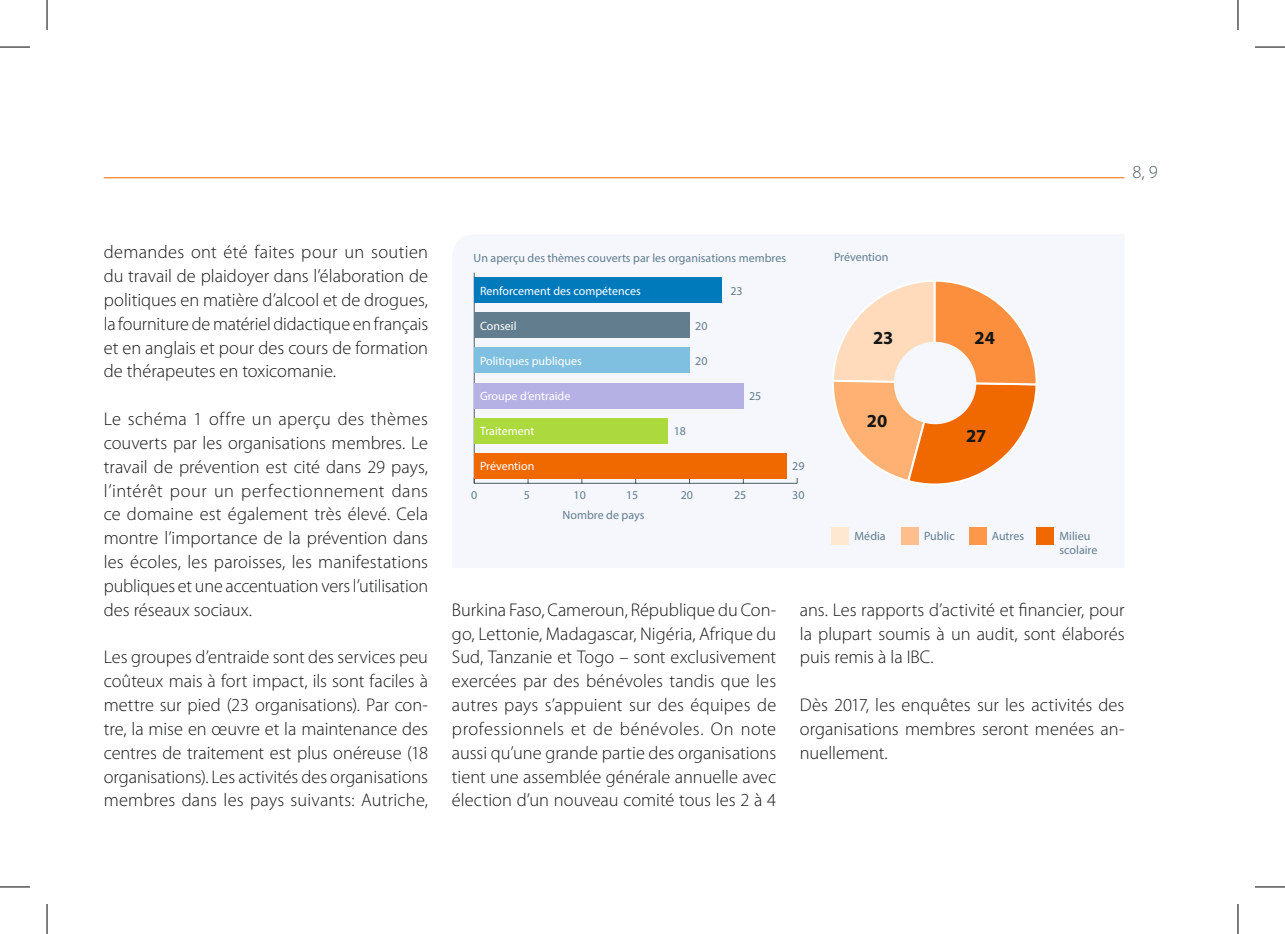
<style>
.page{position:relative;width:1285px;height:934px;background:#fff}
.page>*{position:absolute;margin:0;border:0;box-sizing:border-box;transform-origin:0 0}
.t1{font:300 18.4px/23.8px "Myriad Pro";color:#151616;text-align:justify}
.t2{font:700 18.4px "Myriad Pro";color:#151616}
.t3{font:300 18.4px "Myriad Pro";color:#4e5e66}
.t4{font:12px/14px "Myriad Pro";color:#627d8e}
.t5{font:12px "Myriad Pro";color:#fff}
</style>
<div class="page">
<div style="left:473px;top:272px;width:581px;height:273px;background:#f5f7fd"></div>
<hr style="left:104px;top:177px;width:1020px;height:1px;background:#ef6800">
<hr style="left:474px;top:482px;width:323px;height:1px;background:#4e5e66">
<hr style="left:474px;top:272px;width:1px;height:211px;background:#4e5e66">
<div style="left:474px;top:277px;width:248px;height:26px;background:#007abb"></div>
<div style="left:474px;top:312px;width:215px;height:26px;background:#627d8e"></div>
<div style="left:474px;top:347px;width:215px;height:26px;background:#7fbfe0"></div>
<div style="left:474px;top:383px;width:269px;height:25px;background:#b6b1e5"></div>
<div style="left:474px;top:418px;width:194px;height:25px;background:#acd93e"></div>
<div style="left:474px;top:453px;width:312px;height:25px;background:#ef6800"></div>
<svg style="left:831px;top:278px;width:207px;height:208px"></svg>
<div style="left:894px;top:341px;width:82px;height:83px;background:#f5f7fd;border-radius:50%"></div>
<div style="left:832px;top:527px;width:17px;height:17px;background:#ffe8d2"></div>
<div style="left:901px;top:527px;width:17px;height:17px;background:#ffbe8b"></div>
<div style="left:969px;top:527px;width:17px;height:17px;background:#fd984b"></div>
<div style="left:1036px;top:527px;width:18px;height:17px;background:#ef6800"></div>
<hr style="left:0;top:47px;width:30px;height:1px;background:#000">
<hr style="left:1255px;top:47px;width:30px;height:1px;background:#000">
<hr style="left:0;top:886px;width:30px;height:1px;background:#000">
<hr style="left:1255px;top:886px;width:30px;height:1px;background:#000">
<hr style="left:47px;top:0;width:1px;height:30px;background:#000">
<hr style="left:47px;top:903px;width:1px;height:30px;background:#000">
<hr style="left:1237px;top:0;width:1px;height:30px;background:#000">
<hr style="left:1237px;top:903px;width:1px;height:30px;background:#000">
<p class="t3" style="left:1132px;top:160px;width:27px">8, 9</p>
<p class="t1" style="left:104px;top:240px;width:326px">demandes ont été faites pour un soutien du travail de plaidoyer dans l’élaboration de politiques en matière d’alcool et de drogues, la fourniture de matériel didactique en français et en anglais et pour des cours de formation de thérapeutes en toxicomanie.</p>
<p class="t1" style="left:104px;top:406px;width:326px">Le schéma 1 offre un aperçu des thèmes couverts par les organisations membres. Le travail de prévention est cité dans 29 pays, l’intérêt pour un perfectionnement dans ce domaine est également très élevé. Cela montre l’importance de la prévention dans les écoles, les paroisses, les manifestations publiques et une accentuation vers l’utilisation des réseaux sociaux.</p>
<p class="t1" style="left:104px;top:644px;width:326px">Les groupes d’entraide sont des services peu coûteux mais à fort impact, ils sont faciles à mettre sur pied (23 organisations). Par con&shy;tre, la mise en œuvre et la maintenance des centres de traitement est plus onéreuse (18 organisations). Les activités des organisations membres dans les pays suivants: Autriche,</p>
<p class="t4" style="left:473px;top:250px;width:314px">Un aperçu des thèmes couverts par les organisations membres</p>
<p class="t5" style="left:480px;top:283px;width:162px">Renforcement des compétences</p>
<p class="t5" style="left:480px;top:318px;width:38px">Conseil</p>
<p class="t5" style="left:480px;top:353px;width:103px">Politiques publiques</p>
<p class="t5" style="left:480px;top:388px;width:92px">Groupe d’entraide</p>
<p class="t5" style="left:480px;top:423px;width:56px">Traitement</p>
<p class="t5" style="left:480px;top:458px;width:56px">Prévention</p>
<p class="t4" style="left:695px;top:318px;width:14px">20</p>
<p class="t4" style="left:695px;top:353px;width:14px">20</p>
<p class="t4" style="left:673px;top:423px;width:14px">18</p>
<p class="t4" style="left:730px;top:283px;width:14px">23</p>
<p class="t4" style="left:749px;top:388px;width:14px">25</p>
<p class="t4" style="left:792px;top:458px;width:14px">29</p>
<p class="t4" style="left:471px;top:487px;width:8px">0</p>
<p class="t4" style="left:524px;top:487px;width:8px">5</p>
<p class="t4" style="left:573px;top:487px;width:14px">10</p>
<p class="t4" style="left:626px;top:487px;width:14px">15</p>
<p class="t4" style="left:681px;top:487px;width:14px">20</p>
<p class="t4" style="left:734px;top:487px;width:14px">25</p>
<p class="t4" style="left:792px;top:487px;width:14px">30</p>
<p class="t4" style="left:562px;top:507px;width:83px">Nombre de pays</p>
<p class="t4" style="left:834px;top:250px;width:56px">Prévention</p>
<p class="t2" style="left:873px;top:325px;width:22px">23</p>
<p class="t2" style="left:974px;top:326px;width:22px">24</p>
<p class="t2" style="left:866px;top:408px;width:22px">20</p>
<p class="t2" style="left:966px;top:423px;width:22px">27</p>
<p class="t4" style="left:854px;top:528px;width:33px">Média</p>
<p class="t4" style="left:924px;top:528px;width:32px">Public</p>
<p class="t4" style="left:991px;top:528px;width:34px">Autres</p>
<p class="t4" style="left:1059px;top:528px;width:39px">Milieu scolaire</p>
<p class="t1" style="left:452px;top:597px;width:326px">Burkina Faso, Cameroun, République du Con&shy;go, Lettonie, Madagascar, Nigéria, Afrique du Sud, Tanzanie et Togo – sont exclusivement exercées par des bénévoles tandis que les autres pays s’appuient sur des équipes de professionnels et de bénévoles. On note aussi qu’une grande partie des organisations tient une assemblée générale annuelle avec élection d’un nouveau comité tous les 2 à 4</p>
<p class="t1" style="left:800px;top:597px;width:326px">ans. Les rapports d’activité et financier, pour la plupart soumis à un audit, sont élaborés puis remis à la IBC.</p>
<p class="t1" style="left:800px;top:692px;width:326px">Dès 2017, les enquêtes sur les activités des organisations membres seront menées an&shy;nuellement.</p>
</div>
